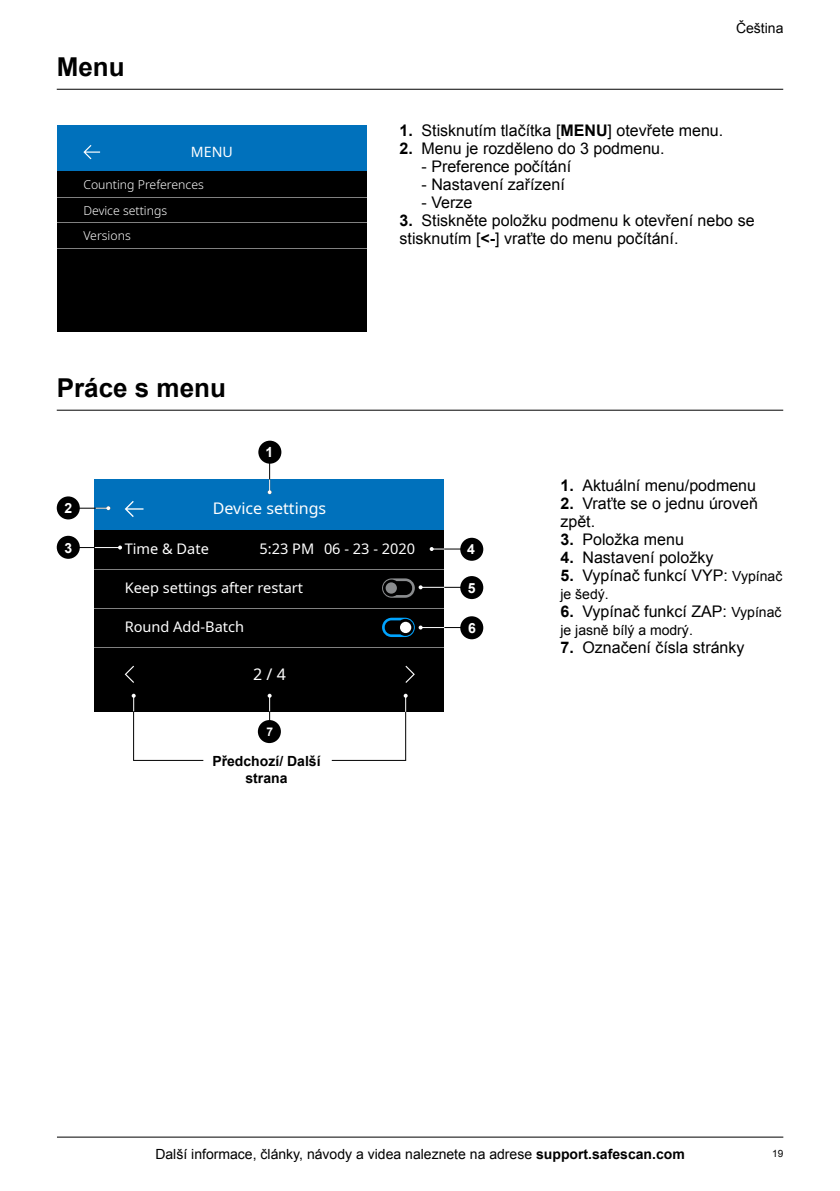
<style>
.page{position:relative;width:840px;height:1191px;background:#fff}
.page>*{position:absolute;margin:0;border:0;box-sizing:border-box;transform-origin:0 0}
.t1{font:700 26px "Arial";color:#000}
.t2{font:16px/18px "Arial";color:#000}
.t3{font:16px "Noto Sans";color:#fff}
.t4{font:14.6px "Noto Sans";color:#fff}
.t5{font:14.2px "Noto Sans";color:#fff}
.t6{font:14px "Arial";color:#000}
.t7{font:700 14px/16.8px "Arial";color:#000;text-align:center}
.t8{font:700 14px "Arial";color:#fff}
.t9{font:300 12.2px/25.8px "Noto Sans";color:#fff}
.t10{font:700 12px "Arial";color:#fff}
.t11{font:10px "Arial";color:#000}
.s1{font-weight:700}
.s2{font-size:14px}
</style>
<div class="page">
<hr style="left:57px;top:1136px;width:725px;height:1px;background:#000">
<hr style="left:57px;top:89px;width:725px;height:1px;background:#000">
<hr style="left:57px;top:410px;width:725px;height:1px;background:#000">
<div style="left:57px;top:126px;width:309px;height:206px;background:#000"></div>
<div style="left:57px;top:126px;width:309px;height:45px;background:#0071bc"></div>
<hr style="left:57px;top:222px;width:309px;height:1px;background:#808080">
<hr style="left:57px;top:248px;width:309px;height:1px;background:#808080">
<hr style="left:57px;top:197px;width:309px;height:1px;background:#808080">
<svg style="left:83px;top:145px;width:17px;height:14px"></svg>
<div style="left:95px;top:479px;width:349px;height:233px;background:#000"></div>
<svg style="left:125px;top:665px;width:9px;height:18px"></svg>
<svg style="left:405px;top:665px;width:9px;height:18px"></svg>
<div style="left:95px;top:479px;width:349px;height:51px;background:#0071bc"></div>
<hr style="left:95px;top:608px;width:349px;height:1px;background:#808080">
<hr style="left:95px;top:646px;width:349px;height:1px;background:#808080">
<hr style="left:95px;top:569px;width:349px;height:1px;background:#808080">
<svg style="left:125px;top:501px;width:18px;height:16px"></svg>
<hr style="left:63px;top:508px;width:45px;height:1px;background:#000">
<div style="left:57px;top:496px;width:23px;height:23px;background:#000;border-radius:50%"></div>
<svg style="left:96px;top:506px;width:14px;height:4px"></svg>
<hr style="left:431px;top:548px;width:45px;height:1px;background:#000">
<div style="left:460px;top:538px;width:23px;height:23px;background:#000;border-radius:50%"></div>
<svg style="left:429px;top:547px;width:15px;height:4px"></svg>
<hr style="left:420px;top:587px;width:55px;height:1px;background:#000">
<div style="left:460px;top:576px;width:23px;height:23px;background:#000;border-radius:50%"></div>
<svg style="left:382px;top:578px;width:62px;height:20px"></svg>
<hr style="left:420px;top:627px;width:55px;height:1px;background:#000">
<div style="left:460px;top:616px;width:23px;height:23px;background:#000;border-radius:50%"></div>
<svg style="left:382px;top:617px;width:62px;height:20px"></svg>
<hr style="left:63px;top:547px;width:57px;height:1px;background:#000">
<div style="left:57px;top:536px;width:23px;height:23px;background:#000;border-radius:50%"></div>
<svg style="left:95px;top:545px;width:27px;height:4px"></svg>
<hr style="left:269px;top:447px;width:1px;height:45px;background:#000">
<div style="left:258px;top:440px;width:23px;height:24px;background:#000;border-radius:50%"></div>
<svg style="left:267px;top:479px;width:4px;height:15px"></svg>
<hr style="left:269px;top:695px;width:1px;height:41px;background:#000">
<div style="left:258px;top:720px;width:23px;height:23px;background:#000;border-radius:50%"></div>
<svg style="left:267px;top:693px;width:4px;height:18px"></svg>
<hr style="left:133px;top:711px;width:1px;height:49px;background:#000">
<hr style="left:133px;top:760px;width:70px;height:1px;background:#000">
<hr style="left:331px;top:760px;width:75px;height:1px;background:#000">
<hr style="left:405px;top:711px;width:1px;height:49px;background:#000">
<svg style="left:403px;top:693px;width:4px;height:19px"></svg>
<svg style="left:132px;top:693px;width:4px;height:18px"></svg>
<h1 class="t1" style="left:57px;top:49px;width:69px">Menu</h1>
<p class="t5" style="left:191px;top:142px;width:43px">MENU</p>
<p class="t9" style="left:83px;top:172px;width:122px">Counting Preferences<br>Device settings<br>Versions</p>
<h1 class="t1" style="left:57px;top:370px;width:171px">Práce s menu</h1>
<p class="t8" style="left:265px;top:443px;width:9px">1</p>
<p class="t6" style="left:735px;top:19px;width:49px">Čeština</p>
<p class="t2" style="left:399px;top:122px;width:325px"><span class="s1">1.</span> Stisknutím tlačítka [<span class="s1">MENU</span>] otevřete menu.</p>
<p class="t2" style="left:399px;top:140px;width:266px"><span class="s1">2.</span> Menu je rozděleno do 3 podmenu.</p>
<p class="t2" style="left:421px;top:158px;width:151px">- Preference počítání</p>
<p class="t2" style="left:421px;top:176px;width:145px">- Nastavení zařízení</p>
<p class="t2" style="left:421px;top:194px;width:52px">- Verze</p>
<p class="t2" style="left:399px;top:212px;width:356px"><span class="s1">3.</span> Stiskněte položku podmenu k otevření nebo se stisknutím [<span class="s1">&lt;-</span>] vraťte do menu počítání.</p>
<p class="t8" style="left:64px;top:499px;width:9px">2</p>
<p class="t8" style="left:64px;top:538px;width:9px">3</p>
<p class="t3" style="left:213px;top:497px;width:115px">Device settings</p>
<p class="t4" style="left:125px;top:538px;width:86px">Time &amp; Date</p>
<p class="t4" style="left:259px;top:538px;width:157px">5:23 PM 06 - 23 - 2020</p>
<p class="t4" style="left:125px;top:578px;width:180px">Keep settings after restart</p>
<p class="t4" style="left:125px;top:616px;width:121px">Round Add-Batch</p>
<p class="t3" style="left:253px;top:662px;width:34px">2 / 4</p>
<p class="t10" style="left:266px;top:723px;width:8px">7</p>
<p class="t7" style="left:212px;top:753px;width:110px">Předchozí/ Další strana</p>
<p class="t8" style="left:467px;top:540px;width:9px">4</p>
<p class="t8" style="left:467px;top:578px;width:9px">5</p>
<p class="t8" style="left:468px;top:619px;width:9px">6</p>
<p class="t2" style="left:560px;top:476px;width:197px"><span class="s1">1.</span> Aktuální menu/podmenu</p>
<p class="t2" style="left:560px;top:494px;width:199px"><span class="s1">2.</span> Vraťte se o jednu úroveň zpět.</p>
<p class="t2" style="left:560px;top:530px;width:125px"><span class="s1">3.</span> Položka menu</p>
<p class="t2" style="left:560px;top:548px;width:154px"><span class="s1">4.</span> Nastavení položky</p>
<p class="t2" style="left:560px;top:566px;width:223px"><span class="s1">5.</span> Vypínač funkcí VYP: <span class="s2">Vypínač</span></p>
<p class="t6" style="left:560px;top:585px;width:50px">je šedý.</p>
<p class="t2" style="left:560px;top:602px;width:222px"><span class="s1">6.</span> Vypínač funkcí ZAP: <span class="s2">Vypínač</span></p>
<p class="t6" style="left:560px;top:621px;width:134px">je jasně bílý a modrý.</p>
<p class="t2" style="left:560px;top:638px;width:185px"><span class="s1">7.</span> Označení čísla stránky</p>
<p class="t6" style="left:155px;top:1144px;width:530px">Další informace, články, návody a videa naleznete na adrese <span class="s1">support.safescan.com</span></p>
<p class="t11" style="left:771px;top:1147px;width:13px">19</p>
</div>
